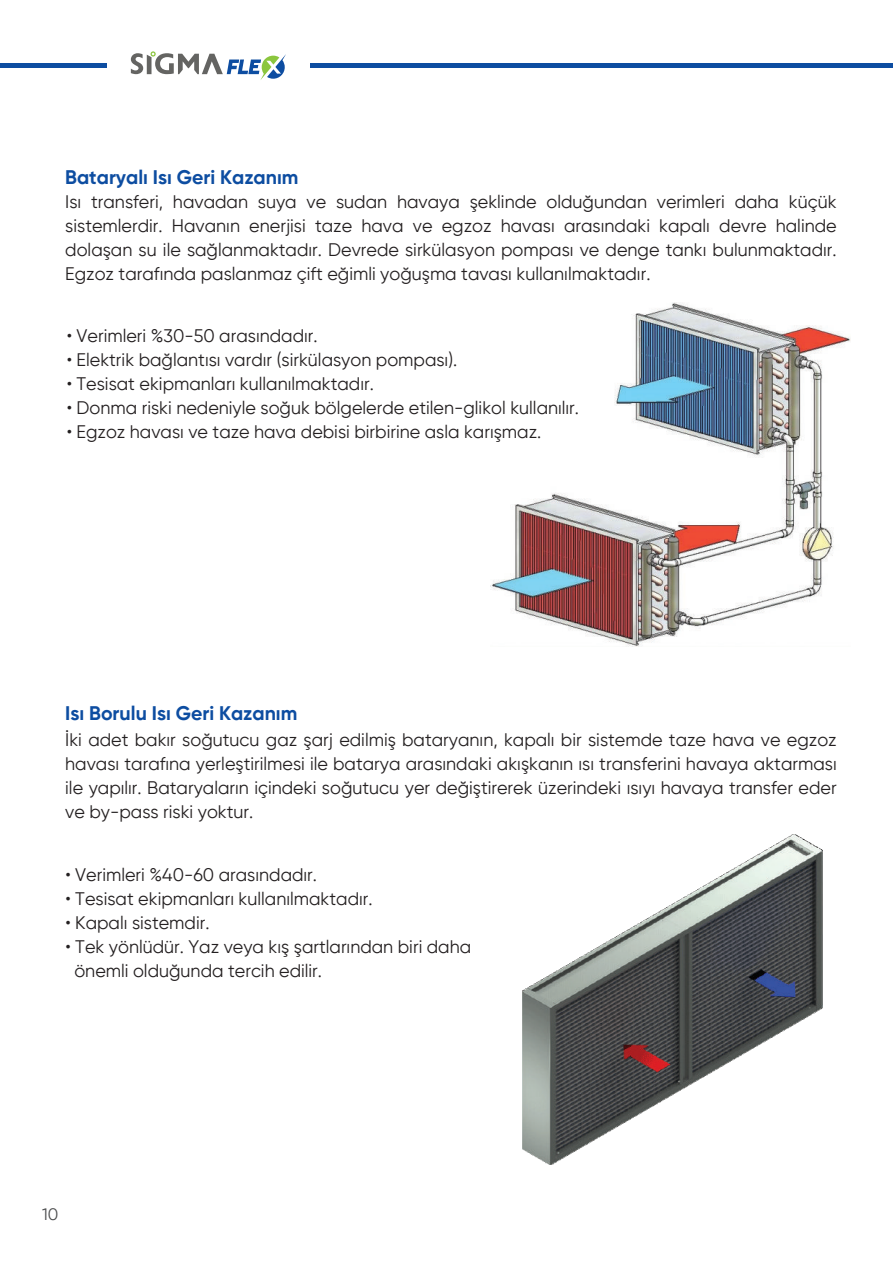
<style>
.page{position:relative;width:893px;height:1263px;background:#fff}
.page>*{position:absolute;margin:0;border:0;box-sizing:border-box;transform-origin:0 0}
.t1{font:700 19.65px "Gilroy";color:#0d4da1}
.t2{font:18.15px/24px "Gilroy";color:#231f20;text-align:justify}
.t3{font:16.5px "Gilroy";color:#4b4c4d}
</style>
<div class="page">
<hr style="left:311px;top:64px;width:582px;height:4px;background:#0d4da1">
<hr style="left:0;top:64px;width:106px;height:4px;background:#0d4da1">
<svg style="left:131px;top:51px;width:155px;height:29px"></svg>
<img style="left:491px;top:303px;width:360px;height:344px">
<img style="left:522px;top:834px;width:301px;height:331px">
<p class="t1" style="left:65px;top:165px;width:235px">Bataryalı Isı Geri Kazanım</p>
<p class="t2" style="left:65px;top:190px;width:773px">Isı transferi, havadan suya ve sudan havaya şeklinde olduğundan verimleri daha küçük sistemlerdir. Havanın enerjisi taze hava ve egzoz havası arasındaki kapalı devre halinde dolaşan su ile sağlanmaktadır. Devrede sirkülasyon pompası ve denge tankı bulunmaktadır.<br>Egzoz tarafında paslanmaz çift eğimli yoğuşma tavası kullanılmaktadır.</p>
<p class="t2" style="left:67px;top:324px;width:252px">• Verimleri %30-50 arasındadır.</p>
<p class="t2" style="left:67px;top:348px;width:392px">• Elektrik bağlantısı vardır (sirkülasyon pompası).</p>
<p class="t2" style="left:67px;top:372px;width:309px">• Tesisat ekipmanları kullanılmaktadır.</p>
<p class="t2" style="left:67px;top:396px;width:514px">• Donma riski nedeniyle soğuk bölgelerde etilen-glikol kullanılır.</p>
<p class="t2" style="left:67px;top:420px;width:476px">• Egzoz havası ve taze hava debisi birbirine asla karışmaz.</p>
<p class="t1" style="left:65px;top:701px;width:234px">Isı Borulu Isı Geri Kazanım</p>
<p class="t2" style="left:65px;top:727px;width:773px">İki adet bakır soğutucu gaz şarj edilmiş bataryanın, kapalı bir sistemde taze hava ve egzoz havası tarafına yerleştirilmesi ile batarya arasındaki akışkanın ısı transferini havaya aktarması ile yapılır. Bataryaların içindeki soğutucu yer değiştirerek üzerindeki ısıyı havaya transfer eder ve by-pass riski yoktur.</p>
<p class="t2" style="left:65px;top:862px;width:253px">• Verimleri %40-60 arasındadır.</p>
<p class="t2" style="left:65px;top:886px;width:309px">• Tesisat ekipmanları kullanılmaktadır.</p>
<p class="t2" style="left:65px;top:910px;width:146px">• Kapalı sistemdir.</p>
<p class="t2" style="left:74px;top:934px;width:398px;text-indent:-9px">• Tek yönlüdür. Yaz veya kış şartlarından biri daha önemli olduğunda tercih edilir.</p>
<p class="t3" style="left:42px;top:1204px;width:18px">10</p>
</div>
